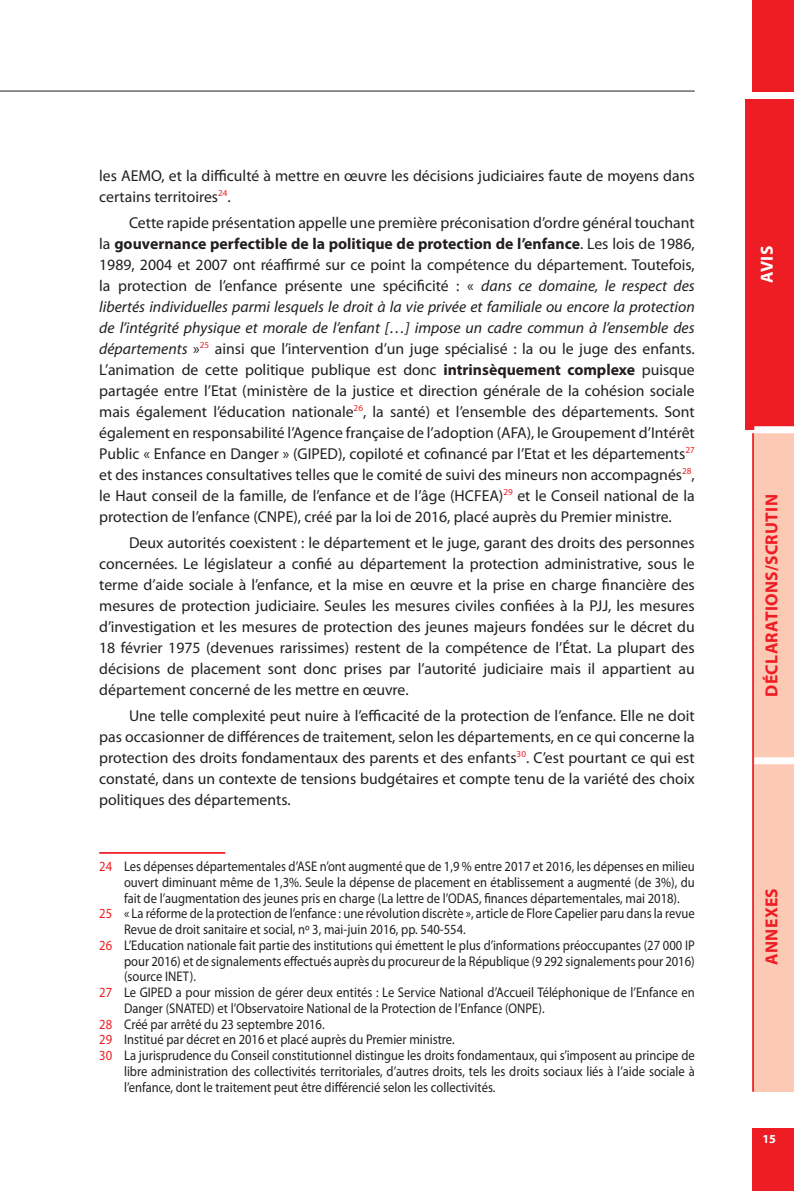
<style>
.page{position:relative;width:794px;height:1191px;background:#fff}
.page>*{position:absolute;margin:0;border:0;box-sizing:border-box;transform-origin:0 0}
.t1{font:700 17.5px "Myriad Pro";letter-spacing:.02em;color:#ee1d23}
.t2{font:700 17.5px "Myriad Pro";color:#fff}
.Alinéa{font:15.75px/21px "Myriad Pro";color:#231f20;text-align:justify}
.Note_de_bas_de_pag{font:14px/15.8px "Myriad Pro";color:#231f20;text-align:justify;scale:.9 1}
.t3{font:700 12.25px "Myriad Pro";color:#fff}
.s1{font-weight:700}
.s2{font-style:italic}
.s3{color:#ee1d23}
</style>
<div class="page">
<div style="left:752px;top:1129px;width:42px;height:62px;background:#ee1d23"></div>
<div style="left:752px;top:0;width:42px;height:91px;background:#ee1d23"></div>
<div style="left:754px;top:430px;width:40px;height:330px;background:#fcc9b4"></div>
<div style="left:754px;top:761px;width:40px;height:330px;background:#fcc9b4"></div>
<hr style="left:752px;top:433px;width:2px;height:658px;background:#ee1d23">
<div style="left:745px;top:99px;width:49px;height:331px;background:#ee1d23"></div>
<div style="left:754px;top:426px;width:40px;height:7px;background:#fff"></div>
<div style="left:754px;top:757px;width:40px;height:7px;background:#fff"></div>
<hr style="left:0;top:91px;width:694px;height:1px;background:#231f20">
<hr style="left:99px;top:852px;width:126px;height:1px;background:#ee1d23">
<p class="Alinéa" style="left:99px;top:164px;width:597px">les AEMO, et la difficulté à mettre en œuvre les décisions judiciaires faute de moyens dans certains territoires<sup>24</sup>.</p>
<p class="Alinéa" style="left:99px;top:211px;width:597px;text-indent:30px">Cette rapide présentation appelle une première préconisation d’ordre général touchant la <span class="s1">gouvernance perfectible de la politique de protection de l’enfance</span>. Les lois de 1986, 1989, 2004 et 2007 ont réaffirmé sur ce point la compétence du département. Toutefois, la protection de l’enfance présente une spécificité : « <span class="s2">dans ce domaine, le respect des libertés individuelles parmi lesquels le droit à la vie privée et familiale ou encore la protection de l’intégrité physique et morale de l’enfant […] impose un cadre commun à l’ensemble des départements</span> »<sup>25</sup> ainsi que l’intervention d’un juge spécialisé : la ou le juge des enfants.<br>L’animation de cette politique publique est donc <span class="s1">intrinsèquement complexe</span> puisque partagée entre l’Etat (ministère de la justice et direction générale de la cohésion sociale mais également l’éducation nationale<sup>26</sup>, la santé) et l’ensemble des départements. Sont également en responsabilité l’Agence française de l’adoption (AFA), le Groupement d’Intérêt Public « Enfance en Danger » (GIPED), copiloté et cofinancé par l’Etat et les départements<sup>27 </sup>et des instances consultatives telles que le comité de suivi des mineurs non accompagnés<sup>28</sup>, le Haut conseil de la famille, de l’enfance et de l’âge (HCFEA)<sup>29</sup> et le Conseil national de la protection de l’enfance (CNPE), créé par la loi de 2016, placé auprès du Premier ministre.</p>
<p class="Alinéa" style="left:99px;top:531px;width:597px;text-indent:30px">Deux autorités coexistent : le département et le juge, garant des droits des personnes concernées. Le législateur a confié au département la protection administrative, sous le terme d’aide sociale à l’enfance, et la mise en œuvre et la prise en charge financière des mesures de protection judiciaire. Seules les mesures civiles confiées à la PJJ, les mesures d’investigation et les mesures de protection des jeunes majeurs fondées sur le décret du 18 février 1975 (devenues rarissimes) restent de la compétence de l’État. La plupart des décisions de placement sont donc prises par l’autorité judiciaire mais il appartient au département concerné de les mettre en œuvre.</p>
<p class="Alinéa" style="left:99px;top:704px;width:597px;text-indent:30px">Une telle complexité peut nuire à l’efficacité de la protection de l’enfance. Elle ne doit pas occasionner de différences de traitement, selon les départements, en ce qui concerne la protection des droits fondamentaux des parents et des enfants<sup>30</sup>. C’est pourtant ce qui est constaté, dans un contexte de tensions budgétaires et compte tenu de la variété des choix politiques des départements.</p>
<p class="Note_de_bas_de_pag" style="left:124px;top:858px;width:635px;text-indent:-25px"><span class="s3">24</span> Les dépenses départementales d’ASE n’ont augmenté que de 1,9 % entre 2017 et 2016, les dépenses en milieu ouvert diminuant même de 1,3%. Seule la dépense de placement en établissement a augmenté (de 3%), du fait de l’augmentation des jeunes pris en charge (La lettre de l’ODAS, finances départementales, mai 2018).</p>
<p class="Note_de_bas_de_pag" style="left:124px;top:905px;width:635px;text-indent:-25px"><span class="s3">25</span> « La réforme de la protection de l’enfance : une révolution discrète », article de Flore Capelier paru dans la revue<br>Revue de droit sanitaire et social, nº 3, mai-juin 2016, pp. 540-554.</p>
<p class="Note_de_bas_de_pag" style="left:124px;top:937px;width:635px;text-indent:-25px"><span class="s3">26</span> L’Education nationale fait partie des institutions qui émettent le plus d’informations préoccupantes (27 000 IP pour 2016) et de signalements effectués auprès du procureur de la République (9 292 signalements pour 2016) (source INET).</p>
<p class="Note_de_bas_de_pag" style="left:124px;top:984px;width:635px;text-indent:-25px"><span class="s3">27</span> Le GIPED a pour mission de gérer deux entités : Le Service National d’Accueil Téléphonique de l’Enfance en<br>Danger (SNATED) et l’Observatoire National de la Protection de l’Enfance (ONPE).</p>
<p class="Note_de_bas_de_pag" style="left:99px;top:1016px;width:252px"><span class="s3">28</span> Créé par arrêté du 23 septembre 2016.</p>
<p class="Note_de_bas_de_pag" style="left:99px;top:1031px;width:396px"><span class="s3">29</span> Institué par décret en 2016 et placé auprès du Premier ministre.</p>
<p class="Note_de_bas_de_pag" style="left:124px;top:1047px;width:635px;text-indent:-25px"><span class="s3">30</span> La jurisprudence du Conseil constitutionnel distingue les droits fondamentaux, qui s’imposent au principe de libre administration des collectivités territoriales, d’autres droits, tels les droits sociaux liés à l’aide sociale à l’enfance, dont le traitement peut être différencié selon les collectivités.</p>
<p class="t2" style="left:755px;top:283px;width:39px;rotate:-90deg">AVIS</p>
<p class="t1" style="left:760px;top:697px;width:204px;rotate:-90deg">DÉCLARATIONS/SCRUTIN</p>
<p class="t1" style="left:760px;top:964px;width:78px;rotate:-90deg">ANNEXES</p>
<p class="t3" style="left:762px;top:1131px;width:15px">15</p>
</div>
